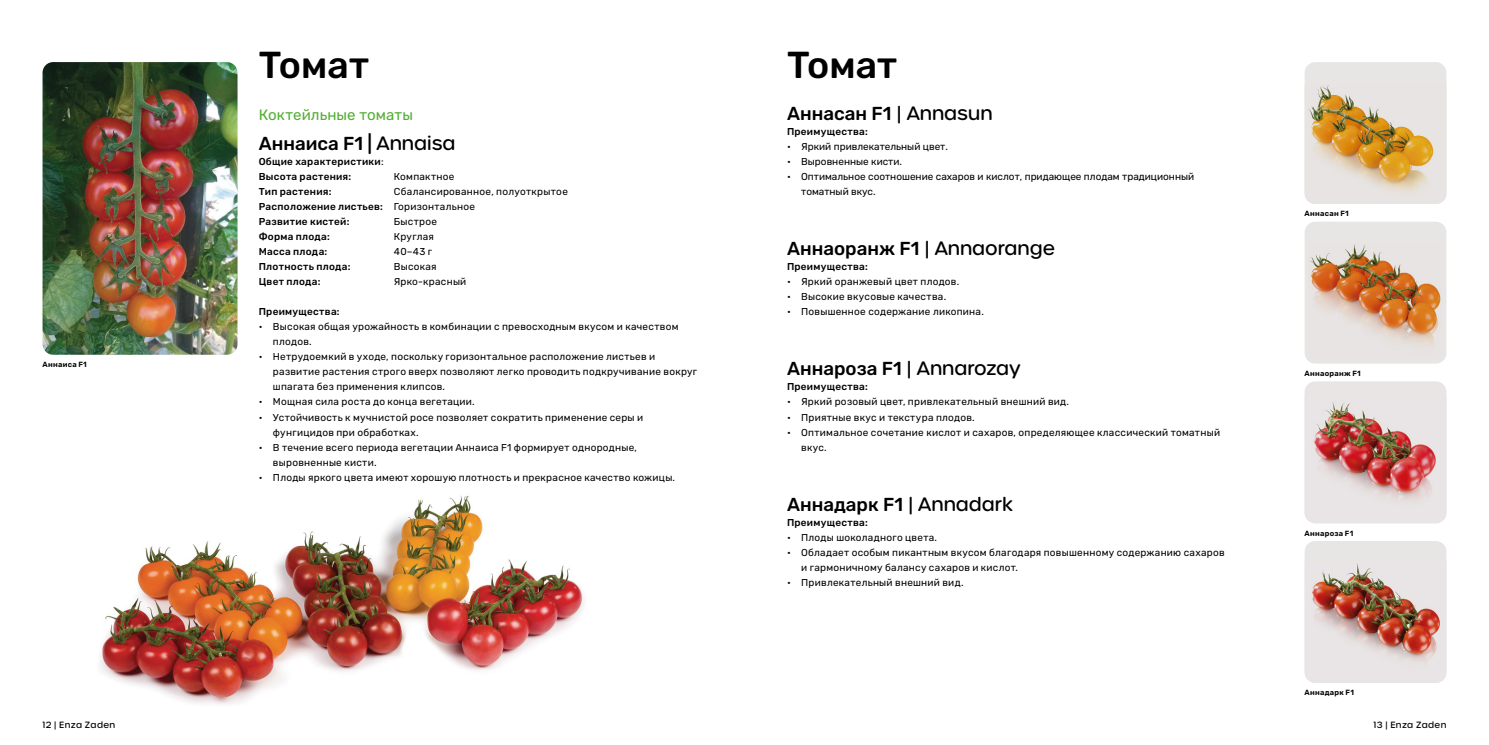
<style>
.page{position:relative;width:1489px;height:745px;background:#fff}
.page>*{position:absolute;margin:0;border:0;box-sizing:border-box;transform-origin:0 0}
.title_-_general_term{font:500 37.5px "Rubik";color:#000}
.normal_text{font:500 18.75px "Rubik";color:#000}
.normal_text-2{font:15px "Rubik";letter-spacing:.005em;color:#52ae32}
.normal_text-3{font:10px/15px "Rubik";letter-spacing:.025em;color:#000}
.normal_text-4{font:500 10px "Rubik";letter-spacing:.025em;color:#000}
.normal_text-5{font:10px/15px "Rubik";color:#000}
.t1{font:500 8.75px "Urbane Rounded";letter-spacing:.04em;color:#000}
.picture_variety_name{font:600 7.5px "Rubik";letter-spacing:.035em;color:#000}
.s1{font-family:"Urbane Rounded"}
.s2{font-weight:400}
</style>
<div class="page">
<img style="left:43px;top:62px;width:194px;height:292px">
<img style="left:100px;top:495px;width:484px;height:209px">
<div style="left:1304px;top:62px;width:142px;height:142px;background:#e8e5e5;border-radius:11px"></div>
<img style="left:1304px;top:85px;width:142px;height:119px">
<div style="left:1304px;top:221px;width:142px;height:142px;background:#e8e5e5;border-radius:11px"></div>
<img style="left:1310px;top:244px;width:131px;height:102px">
<div style="left:1304px;top:540px;width:142px;height:142px;background:#e8e5e5;border-radius:11px"></div>
<img style="left:1304px;top:561px;width:142px;height:121px">
<div style="left:1304px;top:381px;width:142px;height:142px;background:#e8e5e5;border-radius:11px"></div>
<img style="left:1304px;top:396px;width:142px;height:127px">
<p class="picture_variety_name" style="left:43px;top:360px;width:46px">Аннаиса F1</p>
<p class="title_-_general_term" style="left:259px;top:43px;width:112px">Томат</p>
<p class="normal_text-2" style="left:259px;top:106px;width:156px">Коктейльные томаты</p>
<p class="normal_text" style="left:259px;top:133px;width:198px">Аннаиса F1 | <span class="s1">Annaisa</span></p>
<p class="normal_text-4" style="left:259px;top:156px;width:126px">Общие характеристики<span class="s2">:</span></p>
<p class="normal_text-4" style="left:259px;top:171px;width:94px">Высота растения:</p>
<p class="normal_text-3" style="left:394px;top:169px;width:62px">Компактное</p>
<p class="normal_text-4" style="left:259px;top:186px;width:74px">Тип растения:</p>
<p class="normal_text-3" style="left:394px;top:184px;width:175px">Сбалансированное, полуоткрытое</p>
<p class="normal_text-4" style="left:259px;top:201px;width:218px">Расположение листьев: <span class="s2">Горизонтальное</span></p>
<p class="normal_text-4" style="left:259px;top:216px;width:92px">Развитие кистей:</p>
<p class="normal_text-3" style="left:394px;top:214px;width:45px">Быстрое</p>
<p class="normal_text-4" style="left:259px;top:231px;width:73px">Форма плода:</p>
<p class="normal_text-3" style="left:394px;top:229px;width:41px">Круглая</p>
<p class="normal_text-4" style="left:259px;top:246px;width:70px">Масса плода:</p>
<p class="normal_text-3" style="left:394px;top:244px;width:40px">40–43 г</p>
<p class="normal_text-4" style="left:259px;top:261px;width:93px">Плотность плода:</p>
<p class="normal_text-3" style="left:394px;top:259px;width:44px">Высокая</p>
<p class="normal_text-4" style="left:259px;top:276px;width:63px">Цвет плода:</p>
<p class="normal_text-3" style="left:394px;top:274px;width:74px">Ярко-красный</p>
<p class="normal_text-4" style="left:259px;top:306px;width:82px">Преимущества:</p>
<p class="normal_text-3" style="left:273px;top:319px;width:407px;text-indent:-14px">• Высокая общая урожайность в комбинации с превосходным вкусом и качеством плодов.</p>
<p class="normal_text-3" style="left:273px;top:349px;width:425px;text-indent:-14px">• Нетрудоемкий в уходе, поскольку горизонтальное расположение листьев и развитие растения строго вверх позволяют легко проводить подкручивание вокруг шпагата без применения клипсов.</p>
<p class="normal_text-3" style="left:259px;top:394px;width:217px">• Мощная сила роста до конца вегетации.</p>
<p class="normal_text-3" style="left:273px;top:409px;width:372px;text-indent:-14px">• Устойчивость к мучнистой росе позволяет сократить применение серы и фунгицидов при обработках.</p>
<p class="normal_text-3" style="left:273px;top:439px;width:365px;text-indent:-14px">• В течение всего периода вегетации Аннаиса F1 формирует однородные, выровненные кисти.</p>
<p class="normal_text-3" style="left:259px;top:469px;width:418px">• Плоды яркого цвета имеют хорошую плотность и прекрасное качество кожицы.</p>
<p class="title_-_general_term" style="left:787px;top:43px;width:112px">Томат</p>
<p class="normal_text" style="left:787px;top:103px;width:207px">Аннасан F1 <span class="s1">| Annasun</span></p>
<p class="normal_text-4" style="left:787px;top:126px;width:82px">Преимущества:</p>
<p class="normal_text-5" style="left:787px;top:139px;width:162px">• Яркий привлекательный цвет.</p>
<p class="normal_text-5" style="left:787px;top:154px;width:116px">• Выровненные кисти.</p>
<p class="normal_text-5" style="left:801px;top:169px;width:394px;text-indent:-14px">• Оптимальное соотношение сахаров и кислот, придающее плодам традиционный томатный вкус.</p>
<p class="normal_text" style="left:787px;top:238px;width:269px">Аннаоранж F1 <span class="s1">| Annaorange</span></p>
<p class="normal_text-4" style="left:787px;top:261px;width:82px">Преимущества:</p>
<p class="normal_text-3" style="left:787px;top:274px;width:174px">• Яркий оранжевый цвет плодов.</p>
<p class="normal_text-3" style="left:787px;top:289px;width:161px">• Высокие вкусовые качества.</p>
<p class="normal_text-3" style="left:787px;top:304px;width:198px">• Повышенное содержание ликопина.</p>
<p class="normal_text" style="left:787px;top:358px;width:235px">Аннароза F1 <span class="s1">| Annarozay</span></p>
<p class="normal_text-4" style="left:787px;top:381px;width:82px">Преимущества:</p>
<p class="normal_text-3" style="left:787px;top:394px;width:283px">• Яркий розовый цвет, привлекательный внешний вид.</p>
<p class="normal_text-3" style="left:787px;top:409px;width:189px">• Приятные вкус и текстура плодов.</p>
<p class="normal_text-3" style="left:801px;top:424px;width:420px;text-indent:-14px">• Оптимальное сочетание кислот и сахаров, определяющее классический томатный вкус.</p>
<p class="normal_text" style="left:787px;top:493px;width:228px">Аннадарк F1 <span class="s1">| Annadark</span></p>
<p class="normal_text-4" style="left:787px;top:516px;width:82px">Преимущества:</p>
<p class="normal_text-3" style="left:787px;top:529px;width:151px">• Плоды шоколадного цвета.</p>
<p class="normal_text-3" style="left:801px;top:544px;width:425px;text-indent:-14px">• Обладает особым пикантным вкусом благодаря повышенному содержанию сахаров и гармоничному балансу сахаров и кислот.</p>
<p class="normal_text-3" style="left:787px;top:574px;width:178px">• Привлекательный внешний вид.</p>
<p class="picture_variety_name" style="left:1304px;top:209px;width:46px">Аннасан F1</p>
<p class="picture_variety_name" style="left:1304px;top:369px;width:58px">Аннаоранж F1</p>
<p class="picture_variety_name" style="left:1304px;top:528px;width:50px">Аннароза F1</p>
<p class="picture_variety_name" style="left:1304px;top:688px;width:51px">Аннадарк F1</p>
<p class="t1" style="left:43px;top:718px;width:74px">12 | Enza Zaden</p>
<p class="t1" style="left:1373px;top:718px;width:74px">13 | Enza Zaden</p>
</div>
